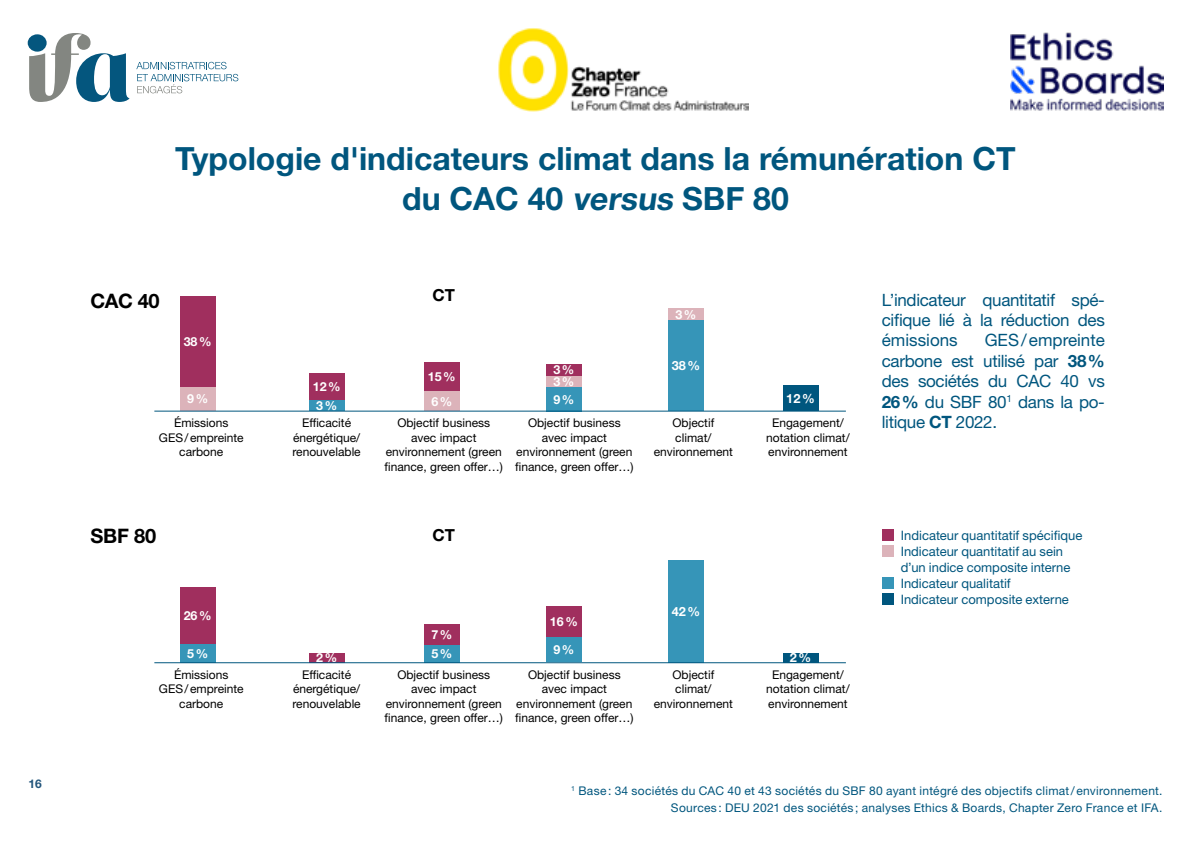
<style>
.page{position:relative;width:1191px;height:842px;background:#fff}
.page>*{position:absolute;margin:0;border:0;box-sizing:border-box;transform-origin:0 0}
.t1{font:700 32px/40px "Helvetica Neue LT Std";color:#00567e;text-align:center}
.t2{font:700 20px "Helvetica Neue LT Std";letter-spacing:-.015em;color:#000}
.t3{font:17px/20.4px "Helvetica Neue LT Std";letter-spacing:-.02em;color:#00567e;text-align:justify}
.t4{font:700 16.6px "Helvetica Neue LT Std";color:#000}
.t5{font:13px/16px "Helvetica Neue LT Std";color:#00567e}
.t6{font:700 12.8px "Helvetica Neue LT Std";color:#fff}
.t7{font:700 12.4px/24.4px "Helvetica Neue LT Std";color:#fff}
.t8{font:12px/14.4px "Helvetica Neue LT Std";color:#000;text-align:center}
.t9{font:12px "Helvetica Neue LT Std";letter-spacing:.02em;color:#00567e}
.t10{font:700 12px "Helvetica Neue LT Std";color:#23567c}
.s1{font-weight:700}
</style>
<div class="page">
<img style="left:1010px;top:32px;width:153px;height:79px">
<svg style="left:29px;top:33px;width:101px;height:69px"></svg>
<svg style="left:136px;top:62px;width:102px;height:31px"></svg>
<img style="left:498px;top:28px;width:251px;height:84px">
<div style="left:546px;top:375px;width:35px;height:12px;background:#dcb3ba"></div>
<div style="left:668px;top:308px;width:35px;height:12px;background:#dcb3ba"></div>
<div style="left:546px;top:364px;width:35px;height:11px;background:#a02f5e"></div>
<div style="left:546px;top:387px;width:35px;height:24px;background:#3695b8"></div>
<div style="left:309px;top:400px;width:35px;height:11px;background:#3695b8"></div>
<div style="left:309px;top:373px;width:35px;height:27px;background:#a02f5e"></div>
<div style="left:180px;top:386px;width:35px;height:25px;background:#dcb3ba"></div>
<div style="left:546px;top:606px;width:35px;height:32px;background:#a02f5e"></div>
<div style="left:783px;top:385px;width:35px;height:26px;background:#00567e"></div>
<div style="left:882px;top:529px;width:11px;height:11px;background:#a02f5e"></div>
<div style="left:882px;top:545px;width:11px;height:11px;background:#dcb3ba"></div>
<div style="left:882px;top:577px;width:11px;height:11px;background:#3695b8"></div>
<div style="left:882px;top:593px;width:11px;height:11px;background:#00567e"></div>
<div style="left:309px;top:654px;width:35px;height:9px;background:#a02f5e"></div>
<div style="left:180px;top:296px;width:35px;height:91px;background:#a02f5e"></div>
<div style="left:424px;top:362px;width:35px;height:29px;background:#a02f5e"></div>
<div style="left:424px;top:391px;width:35px;height:20px;background:#dcb3ba"></div>
<div style="left:668px;top:320px;width:35px;height:91px;background:#3695b8"></div>
<hr style="left:154px;top:411px;width:692px;height:1px;background:#00567e">
<div style="left:783px;top:653px;width:35px;height:9px;background:#00567e"></div>
<div style="left:180px;top:644px;width:35px;height:19px;background:#3695b8"></div>
<div style="left:424px;top:644px;width:35px;height:19px;background:#3695b8"></div>
<div style="left:180px;top:587px;width:35px;height:57px;background:#a02f5e"></div>
<div style="left:424px;top:624px;width:35px;height:20px;background:#a02f5e"></div>
<div style="left:668px;top:560px;width:35px;height:102px;background:#3695b8"></div>
<hr style="left:154px;top:662px;width:692px;height:1px;background:#00567e">
<div style="left:546px;top:638px;width:35px;height:24px;background:#3695b8"></div>
<p class="t10" style="left:28px;top:776px;width:15px">16</p>
<h1 class="t1" style="left:175px;top:138px;width:842px">Typologie d'indicateurs climat dans la rémunération CT du CAC 40 versus SBF 80</h1>
<h2 class="t2" style="left:90px;top:289px;width:71px">CAC 40</h2>
<p class="t7" style="left:184px;top:329px;width:29px">38%</p>
<p class="t7" style="left:187px;top:386px;width:22px">9%</p>
<p class="t7" style="left:313px;top:374px;width:29px">12%</p>
<p class="t7" style="left:316px;top:393px;width:22px">3%</p>
<h3 class="t4" style="left:432px;top:285px;width:24px">CT</h3>
<p class="t7" style="left:428px;top:364px;width:29px">15%<br>6%</p>
<p class="t7" style="left:553px;top:357px;width:22px">3%</p>
<p class="t7" style="left:553px;top:369px;width:22px">3%</p>
<p class="t7" style="left:553px;top:387px;width:22px">9%</p>
<p class="t7" style="left:675px;top:302px;width:22px">3%</p>
<p class="t6" style="left:671px;top:357px;width:30px">38%</p>
<p class="t8" style="left:159px;top:416px;width:86px">Émissions<br>GES/empreinte carbone</p>
<p class="t8" style="left:292px;top:416px;width:70px">Efficacité énergétique/ renouvelable</p>
<p class="t8" style="left:653px;top:416px;width:81px">Objectif climat/ environnement</p>
<p class="t8" style="left:384px;top:416px;width:120px">Objectif business avec impact environnement (green finance, green offer…)</p>
<p class="t8" style="left:515px;top:416px;width:120px">Objectif business avec impact environnement (green finance, green offer…)</p>
<h2 class="t2" style="left:90px;top:524px;width:67px">SBF 80</h2>
<p class="t7" style="left:184px;top:603px;width:29px">26%</p>
<h3 class="t4" style="left:432px;top:525px;width:24px">CT</h3>
<p class="t7" style="left:431px;top:622px;width:22px">7%</p>
<p class="t7" style="left:187px;top:641px;width:22px">5%</p>
<p class="t7" style="left:431px;top:641px;width:22px">5%</p>
<p class="t7" style="left:316px;top:646px;width:22px">2%</p>
<p class="t7" style="left:550px;top:610px;width:29px">16%</p>
<p class="t7" style="left:553px;top:637px;width:22px">9%</p>
<p class="t6" style="left:671px;top:603px;width:30px">42%</p>
<p class="t8" style="left:159px;top:667px;width:86px">Émissions<br>GES/empreinte carbone</p>
<p class="t8" style="left:292px;top:667px;width:70px">Efficacité énergétique/ renouvelable</p>
<p class="t8" style="left:653px;top:667px;width:81px">Objectif climat/ environnement</p>
<p class="t8" style="left:515px;top:667px;width:120px">Objectif business avec impact environnement (green finance, green offer…)</p>
<p class="t8" style="left:384px;top:667px;width:120px">Objectif business avec impact environnement (green finance, green offer…)</p>
<p class="t6" style="left:786px;top:390px;width:30px">12%</p>
<p class="t8" style="left:766px;top:416px;width:85px">Engagement/ notation climat/ environnement</p>
<p class="t6" style="left:790px;top:650px;width:23px">2%</p>
<p class="t8" style="left:766px;top:667px;width:85px">Engagement/ notation climat/ environnement</p>
<h3 class="t3" style="left:882px;top:289px;width:224px">L’indicateur quantitatif spé&shy;cifique lié à la réduction des émissions</h3>
<h3 class="t3" style="left:882px;top:330px;width:225px;text-indent:103px">GES/empreinte carbone est utilisé par <span class="s1">38% </span>des sociétés du CAC 40 vs <span class="s1">26%</span> du SBF 80<sup>1</sup> dans la po&shy;litique <span class="s1">CT</span> 2022.</h3>
<p class="t5" style="left:900px;top:528px;width:183px">Indicateur quantitatif spécifique<br>Indicateur quantitatif au sein d’un indice composite interne<br>Indicateur qualitatif<br>Indicateur composite externe</p>
<p class="t9" style="left:571px;top:783px;width:593px"><sup>1</sup> Base: 34 sociétés du CAC 40 et 43 sociétés du SBF 80 ayant intégré des objectifs climat/environnement.</p>
<p class="t9" style="left:671px;top:801px;width:493px">Sources: DEU 2021 des sociétés; analyses Ethics &amp; Boards, Chapter Zero France et IFA.</p>
</div>
